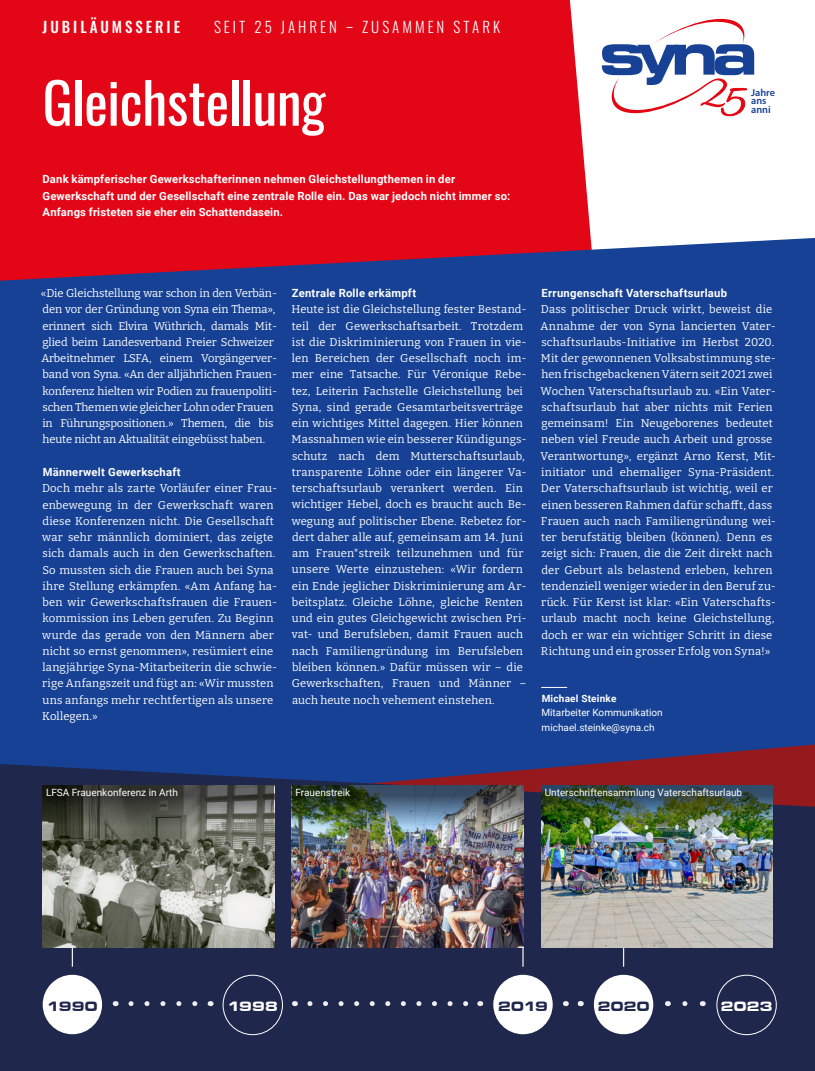
<style>
.page{position:relative;width:815px;height:1071px;background:#fff}
.page>*{position:absolute;margin:0;border:0;box-sizing:border-box;transform-origin:0 0}
.t1{font:56.25px "Oswald";letter-spacing:-.01em;color:#fff}
.t2{font:300 15px "Oswald";letter-spacing:.2em;color:#fff}
.t3{font:500 15px "Oswald";letter-spacing:.2em;color:#fff}
.t4{font:900 14px "Eurostile Extended";letter-spacing:-.02em;color:#20274c}
.t5{font:900 14px "Eurostile Extended";letter-spacing:-.03em;color:#fff}
.t6{font:11.25px/16.2px "Bitter";letter-spacing:.01em;color:#fff}
.t7{font:11.25px/16.2px "Bitter";letter-spacing:-.01em;color:#fff}
.t8{font:700 11.25px/16.2px "Roboto";letter-spacing:.015em;color:#fff}
.t9{font:600 10.25px/8.6px "Myriad Pro";color:#164194}
.t10{font:10px/14.4px "Roboto";color:#fff}
.t11{font:700 10px "Roboto";letter-spacing:.02em;color:#fff}
</style>
<div class="page">
<div style="left:0;top:0;width:570px;height:238px;background:#e30617"></div>
<svg style="left:570px;top:2px;width:185px;height:236px"></svg>
<svg style="left:602px;top:13px;width:152px;height:106px"></svg>
<div style="left:0;top:238px;width:815px;height:525px;background:#164194"></div>
<svg style="left:192px;top:744px;width:623px;height:19px;background:#2b3a80"></svg>
<svg style="left:0;top:763px;width:815px;height:307px;background:#29294e"></svg>
<div style="left:223px;top:974px;width:60px;height:60px;border:1px solid #fff;border-radius:50%"></div>
<svg style="left:541px;top:687px;width:26px;height:1px"></svg>
<div style="left:716px;top:974px;width:61px;height:60px;border:1px solid #fff;border-radius:50%"></div>
<img style="left:43px;top:826px;width:231px;height:121px">
<img style="left:292px;top:826px;width:231px;height:121px">
<img style="left:541px;top:826px;width:232px;height:121px">
<div style="left:43px;top:974px;width:59px;height:59px;background:#fff;border-radius:50%"></div>
<div style="left:493px;top:974px;width:60px;height:59px;background:#fff;border-radius:50%"></div>
<div style="left:594px;top:974px;width:59px;height:59px;background:#fff;border-radius:50%"></div>
<svg style="left:131px;top:1000px;width:71px;height:5px"></svg>
<svg style="left:310px;top:1000px;width:162px;height:5px"></svg>
<svg style="left:685px;top:1000px;width:9px;height:5px"></svg>
<svg style="left:573px;top:1000px;width:8px;height:5px"></svg>
<svg style="left:522px;top:947px;width:2px;height:19px"></svg>
<svg style="left:72px;top:947px;width:1px;height:19px"></svg>
<svg style="left:623px;top:947px;width:1px;height:19px"></svg>
<svg style="left:43px;top:784px;width:231px;height:42px;background:#4a4c46"></svg>
<img style="left:292px;top:784px;width:232px;height:42px">
<img style="left:541px;top:784px;width:232px;height:42px">
<h2 class="t3" style="left:43px;top:14px;width:139px">JUBILÄUMSSERIE</h2>
<h2 class="t2" style="left:214px;top:14px;width:288px">SEIT 25 JAHREN – ZUSAMMEN STARK</h2>
<h1 class="t1" style="left:43px;top:53px;width:285px">Gleichstellung</h1>
<p class="t8" style="left:43px;top:171px;width:469px">Dank kämpferischer Gewerkschafterinnen nehmen Gleichstellungthemen in der<br>Gewerkschaft und der Gesellschaft eine zentrale Rolle ein. Das war jedoch nicht immer so:<br>Anfangs fristeten sie eher ein Schattendasein.</p>
<p class="t9" style="left:751px;top:88px;width:25px">Jahre ans anni</p>
<p class="t7" style="left:41px;top:285px;width:238px">«Die Gleichstellung war schon in den Verbän&shy;den vor der Gründung von Syna ein Thema», erinnert sich Elvira Wüthrich, damals Mit&shy;glied beim Landesverband Freier Schweizer Arbeitnehmer LSFA, einem Vorgängerver&shy;band von Syna. «An der alljährlichen Frauen&shy;konferenz hielten wir Podien zu frauenpoliti&shy;schen Themen wie gleicher Lohn oder Frauen in Führungspositionen.» Themen, die bis heute nicht an Aktualität eingebüsst haben.</p>
<p class="t8" style="left:43px;top:463px;width:140px">Männerwelt Gewerkschaft</p>
<p class="t6" style="left:42px;top:480px;width:237px">Doch mehr als zarte Vorläufer einer Frau&shy;enbewegung in der Gewerkschaft waren diese Konferenzen nicht. Die Gesellschaft war sehr männlich dominiert, das zeigte sich damals auch in den Gewerkschaften.<br>So mussten sich die Frauen auch bei Syna ihre Stellung erkämpfen. «Am Anfang ha&shy;ben wir Gewerkschaftsfrauen die Frauen&shy;kommission ins Leben gerufen. Zu Beginn wurde das gerade von den Männern aber nicht so ernst genommen», resümiert eine langjährige Syna-Mitarbeiterin die schwie&shy;rige Anfangszeit und fügt an: «Wir mussten uns anfangs mehr rechtfertigen als unsere Kollegen.»</p>
<p class="t8" style="left:292px;top:284px;width:126px">Zentrale Rolle erkämpft</p>
<p class="t6" style="left:292px;top:301px;width:237px">Heute ist die Gleichstellung fester Bestand&shy;teil der Gewerkschaftsarbeit. Trotzdem ist die Diskriminierung von Frauen in vie&shy;len Bereichen der Gesellschaft noch im&shy;mer eine Tatsache. Für Véronique Rebe&shy;tez, Leiterin Fachstelle Gleichstellung bei Syna, sind gerade Gesamtarbeitsverträge ein wichtiges Mittel dagegen. Hier können Massnahmen wie ein besserer Kündigungs&shy;schutz nach dem Mutterschaftsurlaub, transparente Löhne oder ein längerer Va&shy;terschaftsurlaub verankert werden. Ein wichtiger Hebel, doch es braucht auch Be&shy;wegung auf politischer Ebene. Rebetez for&shy;dert daher alle auf, gemeinsam am 14. Juni am Frauen*streik teilzunehmen und für unsere Werte einzustehen: «Wir fordern ein Ende jeglicher Diskriminierung am Ar&shy;beitsplatz. Gleiche Löhne, gleiche Renten und ein gutes Gleichgewicht zwischen Pri&shy;vat- und Berufsleben, damit Frauen auch nach Familiengründung im Berufsleben bleiben können.» Dafür müssen wir – die Gewerkschaften, Frauen und Männer – auch heute noch vehement einstehen.</p>
<p class="t8" style="left:542px;top:284px;width:187px">Errungenschaft Vaterschaftsurlaub</p>
<p class="t6" style="left:540px;top:301px;width:237px">Dass politischer Druck wirkt, beweist die Annahme der von Syna lancierten Vater&shy;schaftsurlaubs-Initiative im Herbst 2020.<br>Mit der gewonnenen Volksabstimmung ste&shy;hen frischgebackenen Vätern seit 2021 zwei Wochen Vaterschaftsurlaub zu. «Ein Vater&shy;schaftsurlaub hat aber nichts mit Ferien gemeinsam! Ein Neugeborenes bedeutet neben viel Freude auch Arbeit und grosse Verantwortung», ergänzt Arno Kerst, Mit&shy;initiator und ehemaliger Syna-Präsident.<br>Der Vaterschaftsurlaub ist wichtig, weil er einen besseren Rahmen dafür schafft, dass Frauen auch nach Familiengründung wei&shy;ter berufstätig bleiben (können). Denn es zeigt sich: Frauen, die die Zeit direkt nach der Geburt als belastend erleben, kehren tendenziell weniger wieder in den Beruf zu&shy;rück. Für Kerst ist klar: «Ein Vaterschafts&shy;urlaub macht noch keine Gleichstellung, doch er war ein wichtiger Schritt in diese Richtung und ein grosser Erfolg von Syna!»</p>
<p class="t11" style="left:542px;top:691px;width:76px">Michael Steinke</p>
<p class="t10" style="left:541px;top:705px;width:123px">Mitarbeiter Kommunikation michael.steinke@syna.ch</p>
<p class="t10" style="left:46px;top:784px;width:134px">LFSA Frauenkonferenz in Arth</p>
<p class="t10" style="left:295px;top:784px;width:56px">Frauenstreik</p>
<p class="t10" style="left:545px;top:784px;width:199px">Unterschriftensammlung Vaterschaftsurlaub</p>
<p class="t4" style="left:47px;top:997px;width:52px">1990</p>
<p class="t4" style="left:498px;top:997px;width:52px">2019</p>
<p class="t4" style="left:597px;top:997px;width:54px">2020</p>
<p class="t5" style="left:720px;top:998px;width:54px">2023</p>
<p class="t5" style="left:227px;top:998px;width:52px">1998</p>
</div>
